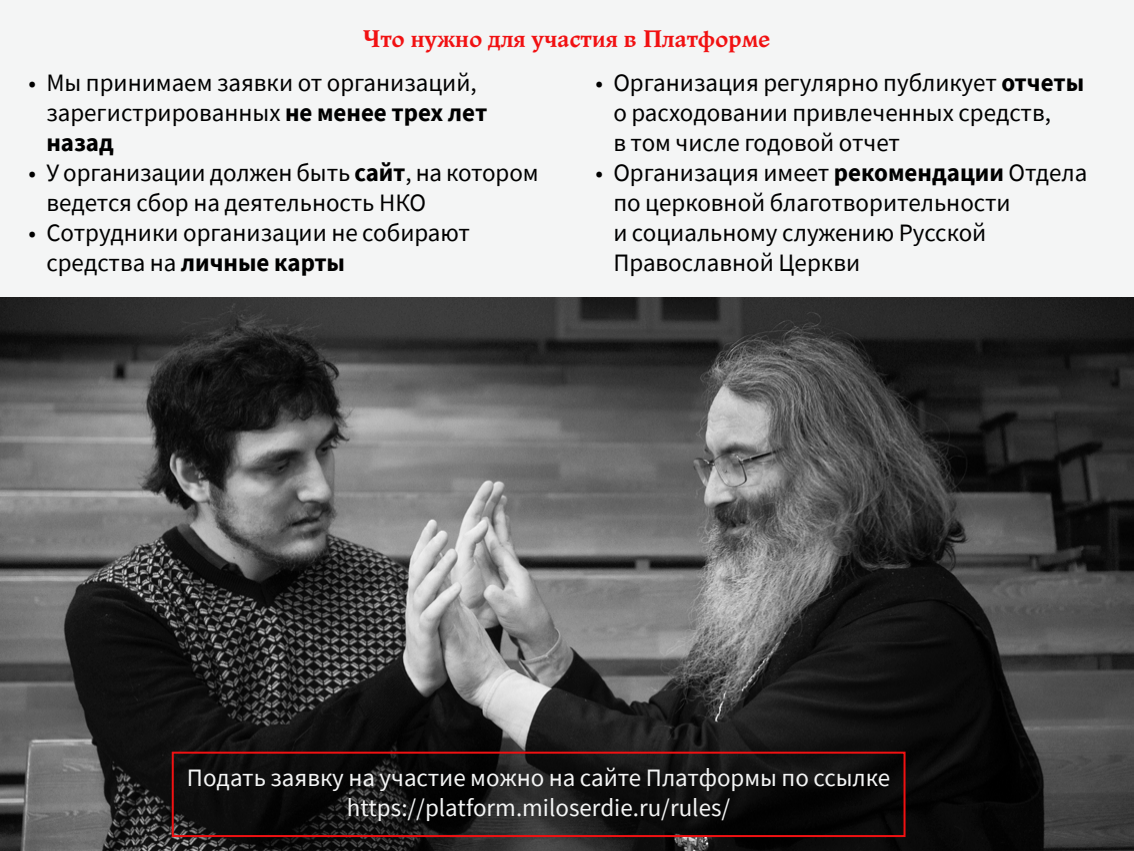
<style>
.page{position:relative;width:1134px;height:851px;background:#fff}
.page>*{position:absolute;margin:0;border:0;box-sizing:border-box;transform-origin:0 0}
.t1{font:25px/30px "Source Sans Pro";color:#000}
.t2{font:25px/30px "Source Sans Pro";color:#f4f5f5;text-align:center}
.t3{font:700 25px "Ladoga";color:#f11112}
.s1{font-weight:700}
</style>
<div class="page">
<img style="left:0;top:297px;width:1134px;height:553px">
<div style="left:0;top:0;width:1134px;height:297px;background:#f4f5f5"></div>
<div style="left:172px;top:751px;width:733px;height:85px;border:2px solid #f11112"></div>
<p class="t3" style="left:363px;top:24px;width:409px">Что нужно для участия в Платформе</p>
<p class="t1" style="left:46px;top:68px;width:442px;text-indent:-18px">• Мы принимаем заявки от организаций, зарегистрированных <span class="s1">не менее трех лет назад</span></p>
<p class="t1" style="left:46px;top:158px;width:494px;text-indent:-18px">• У организации должен быть <span class="s1">сайт</span>, на котором ведется сбор на деятельность НКО</p>
<p class="t1" style="left:46px;top:218px;width:425px;text-indent:-18px">• Сотрудники организации не собирают средства на <span class="s1">личные карты</span></p>
<p class="t1" style="left:613px;top:68px;width:472px;text-indent:-18px">• Организация регулярно публикует <span class="s1">отчеты </span>о расходовании привлеченных средств,<br>в том числе годовой отчет</p>
<p class="t1" style="left:613px;top:158px;width:476px;text-indent:-18px">• Организация имеет <span class="s1">рекомендации</span> Отдела по церковной благотворительности<br>и социальному служению Русской<br>Православной Церкви</p>
<p class="t2" style="left:187px;top:762px;width:705px">Подать заявку на участие можно на сайте Платформы по ссылке https://platform.miloserdie.ru/rules/</p>
</div>
